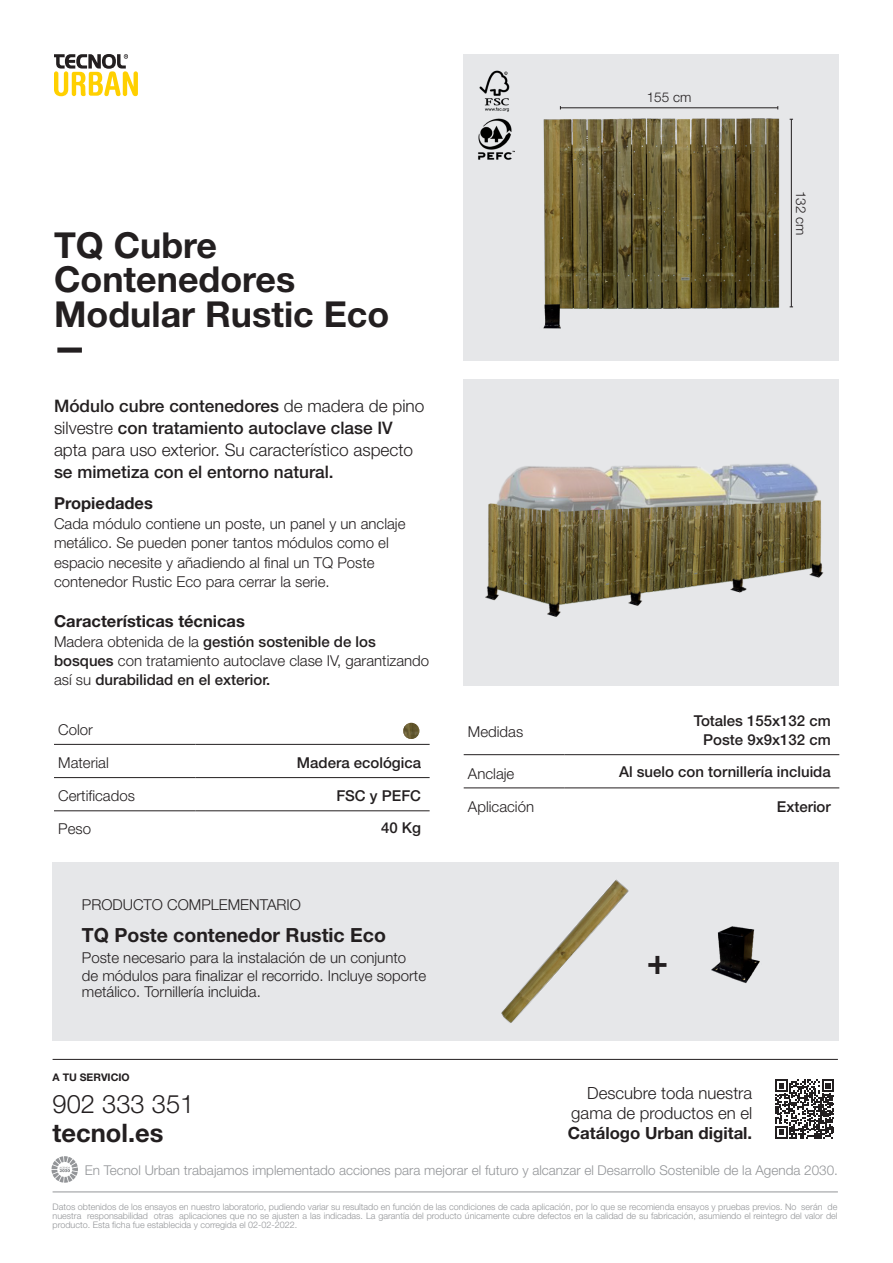
<style>
.page{position:relative;width:893px;height:1263px;background:#fff}
.page>*{position:absolute;margin:0;border:0;box-sizing:border-box;transform-origin:0 0}
.t1{font:700 35.85px "Helvetica Neue";color:#231f20}
.t2{font:300 25.5px "Helvetica Neue";color:#231f20}
.t3{font:700 25.5px "Helvetica Neue";color:#231f20}
.t4{font:700 19.5px "Helvetica Neue";color:#231f20}
.t5{font:500 17.25px/22.2px "Helvetica Neue";color:#231f20}
.t6{font:300 16.8px/20.1px "Helvetica Neue";color:#231f20;text-align:right}
.t7{font:700 16.8px "Helvetica Neue";color:#231f20}
.t8{font:700 16.5px "Helvetica Neue";color:#231f20}
.Estilo_de_párrafo_1{font:300 15px/19.5px "Helvetica Neue";color:#231f20}
.t9{font:500 15px "Helvetica Neue";color:#231f20}
.t10{font:300 13.5px "Helvetica Neue";color:#939598}
.t11{font:300 13.5px "Helvetica Neue";color:#231f20}
.Estilo_de_párrafo_1-2{font:700 10.5px "Helvetica Neue LT Pro";color:#231f20}
.t12{font:300 9px/9px "Helvetica Neue";color:#939598;text-align:justify}
.s1{font-weight:300}
.s2{font-weight:500}
</style>
<div class="page">
<div style="left:57px;top:347px;width:25px;height:6px;background:#231f20"></div>
<svg style="left:54px;top:54px;width:84px;height:42px"></svg>
<hr style="left:54px;top:744px;width:142px;height:1px;background:#231f20">
<hr style="left:196px;top:744px;width:234px;height:1px;background:#231f20">
<hr style="left:54px;top:777px;width:142px;height:1px;background:#231f20">
<hr style="left:196px;top:777px;width:234px;height:1px;background:#231f20">
<hr style="left:54px;top:810px;width:142px;height:1px;background:#231f20">
<hr style="left:196px;top:810px;width:234px;height:1px;background:#231f20">
<hr style="left:464px;top:754px;width:101px;height:1px;background:#231f20">
<hr style="left:565px;top:754px;width:274px;height:1px;background:#231f20">
<hr style="left:464px;top:788px;width:101px;height:1px;background:#231f20">
<hr style="left:565px;top:788px;width:274px;height:1px;background:#231f20">
<img style="left:403px;top:723px;width:16px;height:16px;border-radius:8px">
<hr style="left:53px;top:1059px;width:785px;height:1px;background:#231f20">
<svg style="left:775px;top:1079px;width:59px;height:59px"></svg>
<svg style="left:52px;top:1156px;width:26px;height:27px"></svg>
<hr style="left:53px;top:1192px;width:785px;height:1px;background:#939598">
<div style="left:463px;top:54px;width:376px;height:306px;background:#e6e7e9"></div>
<img style="left:543px;top:106px;width:250px;height:223px">
<img style="left:479px;top:70px;width:31px;height:42px">
<img style="left:478px;top:118px;width:37px;height:42px">
<img style="left:463px;top:379px;width:376px;height:307px">
<div style="left:53px;top:862px;width:786px;height:179px;background:#e6e7e9"></div>
<img style="left:711px;top:926px;width:49px;height:57px">
<img style="left:441px;top:879px;width:238px;height:181px">
<hr style="left:560px;top:107px;width:218px;height:1px;background:#231f20">
<hr style="left:791px;top:119px;width:1px;height:188px;background:#231f20">
<p class="t1" style="left:54px;top:223px;width:165px">TQ Cubre</p>
<p class="t1" style="left:54px;top:257px;width:243px">Contenedores</p>
<p class="t1" style="left:54px;top:292px;width:337px">Modular Rustic Eco</p>
<p class="t5" style="left:54px;top:394px;width:372px">Módulo cubre contenedores <span class="s1">de madera de pino silvestre</span> con tratamiento autoclave clase IV <span class="s1">apta para uso exterior. Su característico aspecto </span>se mimetiza con el entorno natural.</p>
<p class="t8" style="left:54px;top:493px;width:100px">Propiedades</p>
<p class="Estilo_de_párrafo_1" style="left:54px;top:513px;width:353px">Cada módulo contiene un poste, un panel y un anclaje metálico. Se pueden poner tantos módulos como el espacio necesite y añadiendo al final un TQ Poste contenedor Rustic Eco para cerrar la serie.</p>
<p class="t8" style="left:54px;top:611px;width:192px">Características técnicas</p>
<p class="Estilo_de_párrafo_1" style="left:54px;top:631px;width:377px">Madera obtenida de la <span class="s2">gestión sostenible de los bosques</span> con tratamiento autoclave clase IV, garantizando así su <span class="s2">durabilidad en el exterior.</span></p>
<p class="Estilo_de_párrafo_1" style="left:58px;top:720px;width:36px">Color</p>
<p class="Estilo_de_párrafo_1" style="left:58px;top:753px;width:52px">Material</p>
<p class="t9" style="left:297px;top:754px;width:126px">Madera ecológica</p>
<p class="Estilo_de_párrafo_1" style="left:58px;top:786px;width:78px">Certificados</p>
<p class="t9" style="left:336px;top:787px;width:86px">FSC y PEFC</p>
<p class="Estilo_de_párrafo_1" style="left:58px;top:818px;width:34px">Peso</p>
<p class="t9" style="left:381px;top:818px;width:42px">40 Kg</p>
<p class="Estilo_de_párrafo_1" style="left:82px;top:895px;width:221px">PRODUCTO COMPLEMENTARIO</p>
<p class="t4" style="left:82px;top:923px;width:306px">TQ Poste contenedor Rustic Eco</p>
<p class="Estilo_de_párrafo_1" style="left:82px;top:948px;width:346px;line-height:18px">Poste necesario para la instalación de un conjunto de módulos para finalizar el recorrido. Incluye soporte</p>
<p class="Estilo_de_párrafo_1" style="left:82px;top:982px;width:180px">metálico. Tornillería incluida.</p>
<p class="t11" style="left:647px;top:89px;width:46px">155 cm</p>
<p class="t11" style="left:809px;top:191px;width:46px;rotate:90deg">132 cm</p>
<p class="Estilo_de_párrafo_1" style="left:468px;top:721px;width:57px">Medidas</p>
<p class="t9" style="left:694px;top:711px;width:139px">Totales 155x132 cm</p>
<p class="t9" style="left:703px;top:731px;width:129px">Poste 9x9x132 cm</p>
<p class="Estilo_de_párrafo_1" style="left:468px;top:763px;width:48px">Anclaje</p>
<p class="t9" style="left:619px;top:763px;width:213px">Al suelo con tornillería incluida</p>
<p class="Estilo_de_párrafo_1" style="left:468px;top:796px;width:68px">Aplicación</p>
<p class="t9" style="left:777px;top:797px;width:55px">Exterior</p>
<p class="t1" style="left:647px;top:939px;width:23px">+</p>
<p class="Estilo_de_párrafo_1-2" style="left:53px;top:1070px;width:79px">A TU SERVICIO</p>
<p class="t2" style="left:53px;top:1089px;width:143px">902 333 351</p>
<p class="t3" style="left:53px;top:1117px;width:112px">tecnol.es</p>
<p class="t6" style="left:571px;top:1082px;width:182px">Descubre toda nuestra gama de productos en el</p>
<p class="t7" style="left:568px;top:1122px;width:186px">Catálogo Urban digital.</p>
<p class="t10" style="left:85px;top:1162px;width:755px">En Tecnol Urban trabajamos implementado acciones para mejorar el futuro y alcanzar el Desarrollo Sostenible de la Agenda 2030.</p>
<p class="t12" style="left:53px;top:1202px;width:786px">Datos obtenidos de los ensayos en nuestro laboratorio, pudiendo variar su resultado en función de las condiciones de cada aplicación, por lo que se recomienda ensayos y pruebas previos. No serán de nuestra responsabilidad otras aplicaciones que no se ajusten a las indicadas. La garantía del producto únicamente cubre defectos en la calidad de su fabricación, asumiendo el reintegro del valor del producto. Esta ficha fue establecida y corregida el 02-02-2022.</p>
</div>
